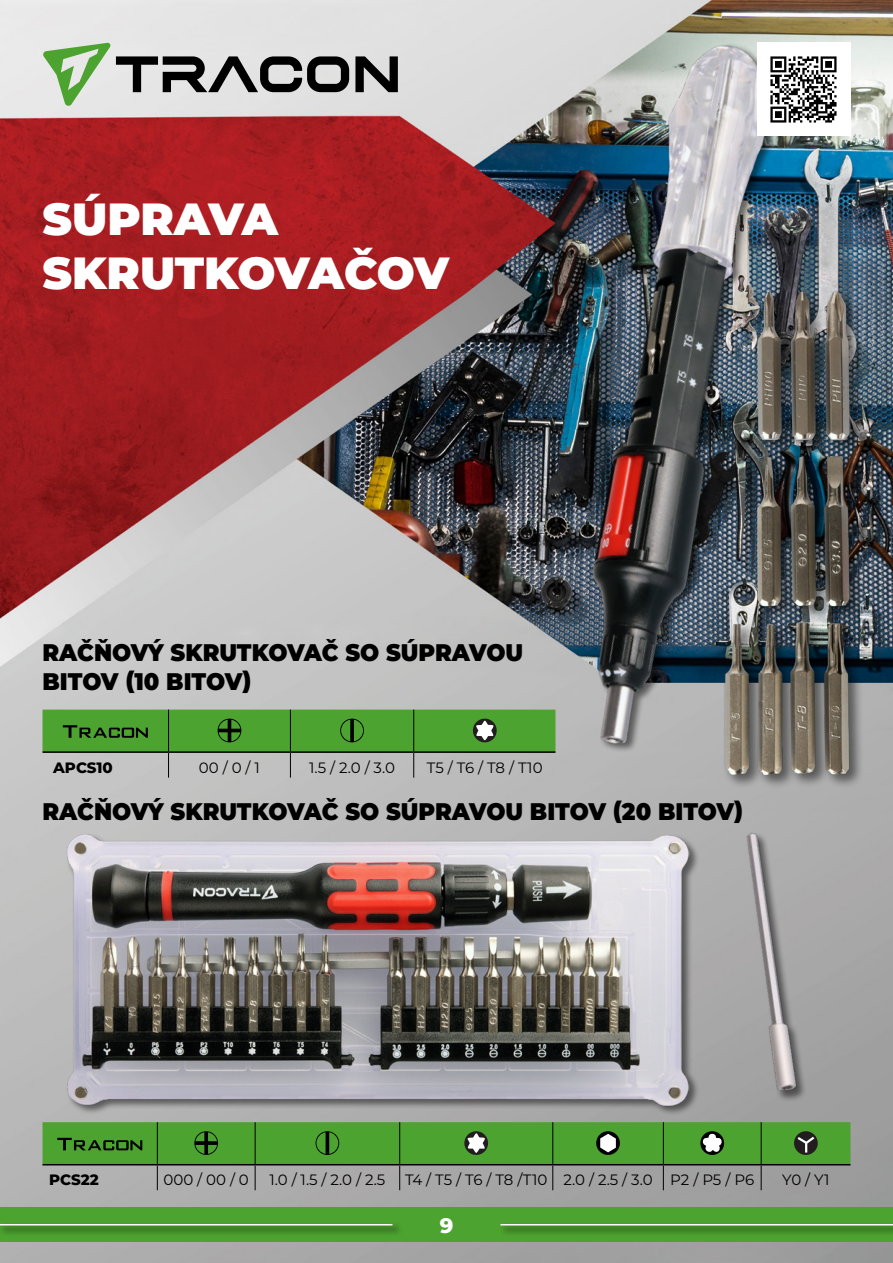
<style>
.page{position:relative;width:893px;height:1263px;background:#fff}
.page>*{position:absolute;margin:0;border:0;box-sizing:border-box;transform-origin:0 0}
.t1{font:900 45px/54px "Montserrat";letter-spacing:-.01em;color:#fff}
.t2{font:900 24px/28.8px "Montserrat";color:#000;scale:.94 1}
.t3{font:800 21px "Montserrat";color:#fff}
.t4{font:15px "Montserrat";letter-spacing:-.005em;color:#000}
.t5{font:800 15px "Montserrat";color:#000}
</style>
<div class="page">
<img style="left:0;top:0;width:893px;height:1263px">
<div style="left:0;top:1208px;width:893px;height:34px;background:#4da32f"></div>
<svg style="left:355px;top:56px;width:43px;height:36px;background:#5e5e5e"></svg>
<svg style="left:43px;top:43px;width:306px;height:64px;background:#abb2a9"></svg>
<div style="left:0;top:1221px;width:403px;height:16px;background:#000;opacity:.5"></div>
<hr style="left:0;top:1224px;width:392px;height:1px;background:#fff">
<div style="left:498px;top:1221px;width:395px;height:16px;background:#000;opacity:.5"></div>
<hr style="left:500px;top:1224px;width:393px;height:1px;background:#fff">
<svg style="left:43px;top:710px;width:512px;height:68px;background:#7aa66b"></svg>
<img style="left:424px;top:26px;width:469px;height:728px">
<div style="left:722px;top:288px;width:143px;height:501px;background:#000;opacity:.5"></div>
<img style="left:721px;top:290px;width:129px;height:486px">
<div style="left:65px;top:832px;width:634px;height:284px;background:#000;opacity:.5"></div>
<img style="left:67px;top:834px;width:622px;height:272px">
<div style="left:745px;top:832px;width:62px;height:271px;background:#000;opacity:.5"></div>
<img style="left:692px;top:830px;width:159px;height:267px">
<svg style="left:43px;top:1122px;width:807px;height:68px;background:#6a9b59"></svg>
<img style="left:757px;top:43px;width:93px;height:93px">
<h1 class="t1" style="left:43px;top:189px;width:408px">SÚPRAVA<br>SKRUTKOVAČOV</h1>
<h2 class="t2" style="left:43px;top:637px;width:513px">RAČŇOVÝ SKRUTKOVAČ SO SÚPRAVOU<br>BITOV (10 BITOV)</h2>
<p class="t5" style="left:53px;top:756px;width:61px">APCS10</p>
<p class="t4" style="left:199px;top:757px;width:62px">00 / 0 / 1</p>
<p class="t4" style="left:309px;top:757px;width:87px">1.5 / 2.0 / 3.0</p>
<p class="t4" style="left:427px;top:757px;width:117px">T5 / T6 / T8 / T10</p>
<h2 class="t2" style="left:43px;top:796px;width:747px">RAČŇOVÝ SKRUTKOVAČ SO SÚPRAVOU BITOV (20 BITOV)</h2>
<p class="t5" style="left:49px;top:1169px;width:51px">PCS22</p>
<p class="t4" style="left:164px;top:1169px;width:87px">000 / 00 / 0</p>
<p class="t4" style="left:269px;top:1169px;width:118px">1.0 / 1.5 / 2.0 / 2.5</p>
<p class="t4" style="left:405px;top:1169px;width:351px">T4 / T5 / T6 / T8 /T10 2.0 / 2.5 / 3.0 P2 / P5 / P6</p>
<p class="t4" style="left:782px;top:1169px;width:49px">Y0 / Y1</p>
<h3 class="t3" style="left:440px;top:1210px;width:15px">9</h3>
</div>
